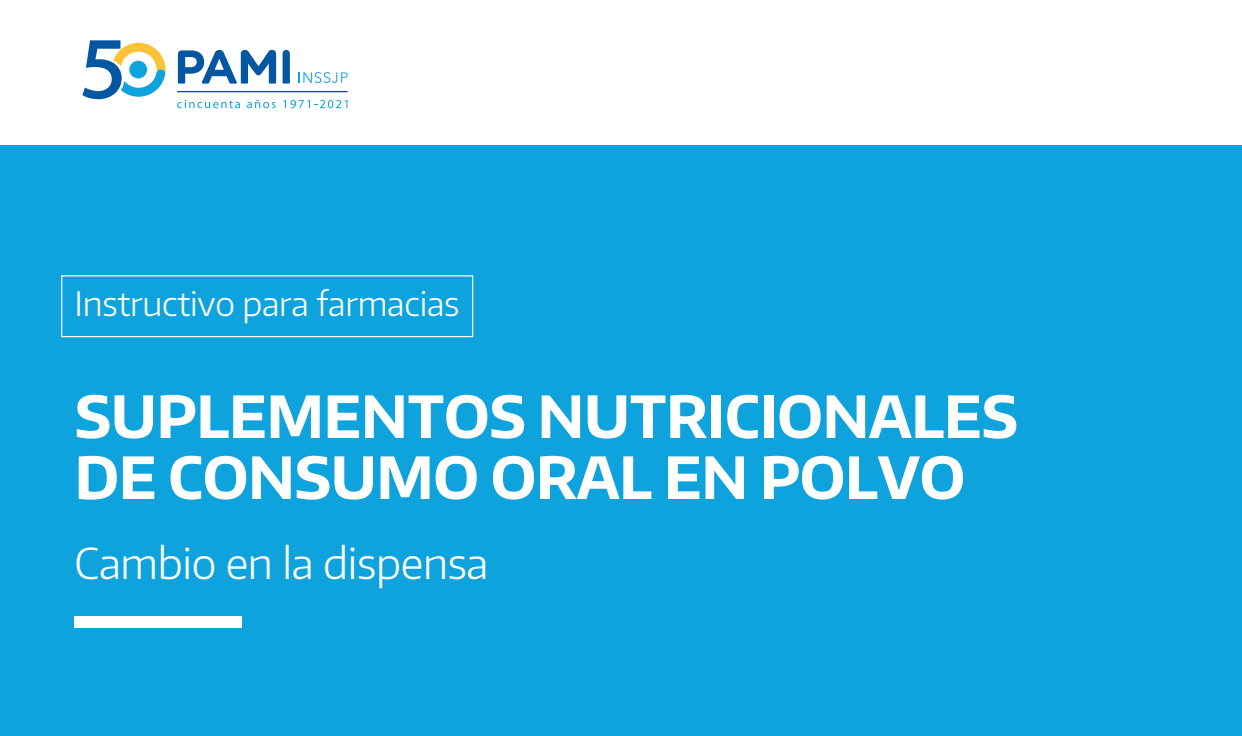
<style>
.page{position:relative;width:1242px;height:736px;background:#fff}
.page>*{position:absolute;margin:0;border:0;box-sizing:border-box;transform-origin:0 0}
.t1{font:700 57.5px/61px "Encode Sans";letter-spacing:-.005em;color:#fff}
.t2{font:300 42.5px "Encode Sans";letter-spacing:-.01em;color:#fff}
.t3{font:300 33.75px "Encode Sans";letter-spacing:-.01em;color:#fff}
</style>
<div class="page">
<div style="left:0;top:146px;width:1241px;height:589px;background:#0ea3dd"></div>
<svg style="left:282px;top:50px;width:8px;height:33px"></svg>
<svg style="left:298px;top:72px;width:49px;height:11px"></svg>
<svg style="left:178px;top:50px;width:98px;height:34px"></svg>
<svg style="left:177px;top:100px;width:63px;height:8px"></svg>
<svg style="left:247px;top:100px;width:28px;height:8px"></svg>
<svg style="left:283px;top:100px;width:64px;height:8px"></svg>
<hr style="left:177px;top:91px;width:171px;height:1px;background:#144a99">
<svg style="left:82px;top:40px;width:84px;height:59px"></svg>
<div style="left:61px;top:275px;width:412px;height:62px;border:1px solid #fff"></div>
<div style="left:75px;top:616px;width:167px;height:11px;background:#fff"></div>
<p class="t3" style="left:75px;top:281px;width:386px">Instructivo para farmacias</p>
<p class="t1" style="left:75px;top:384px;width:944px">SUPLEMENTOS NUTRICIONALES<br>DE CONSUMO ORAL EN POLVO</p>
<p class="t2" style="left:75px;top:535px;width:415px">Cambio en la dispensa</p>
</div>
